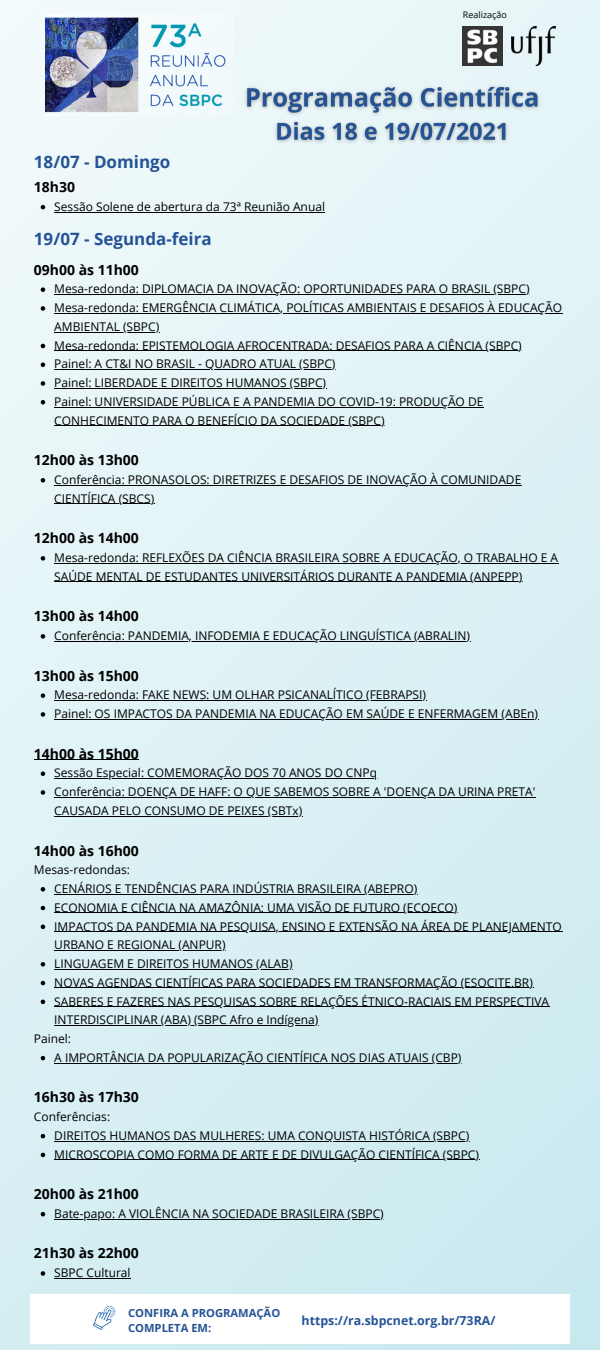
<style>
.page{position:relative;width:600px;height:1350px;background:#fff}
.page>*{position:absolute;margin:0;border:0;box-sizing:border-box;transform-origin:0 0}
.t1{font:700 17px "Open Sans";color:#255397}
.t2{font:700 14px "Open Sans";color:#000}
.t3{font:700 12.4px "Open Sans";color:#255397}
.t4{font:12px/18.8px "Open Sans";color:#000}
.t5{font:700 11.2px/15px "Open Sans";color:#255397}
.t6{font:9px "Open Sans";color:#000}
</style>
<div class="page">
<img style="left:0;top:0;width:600px;height:1349px">
<div style="left:30px;top:1293px;width:540px;height:50px;background:#fff"></div>
<svg style="left:93px;top:1305px;width:23px;height:24px"></svg>
<img style="left:45px;top:15px;width:188px;height:100px">
<img style="left:512px;top:26px;width:43px;height:39px">
<img style="left:463px;top:26px;width:40px;height:39px">
<img style="left:239px;top:73px;width:308px;height:81px">
<svg style="left:41px;top:205px;width:4px;height:4px"></svg>
<hr style="left:54px;top:212px;width:271px;height:1px;background:#000">
<svg style="left:41px;top:287px;width:4px;height:5px"></svg>
<hr style="left:54px;top:294px;width:476px;height:1px;background:#000">
<svg style="left:41px;top:306px;width:4px;height:5px"></svg>
<hr style="left:54px;top:313px;width:509px;height:1px;background:#000">
<hr style="left:54px;top:332px;width:105px;height:1px;background:#000">
<svg style="left:41px;top:344px;width:4px;height:4px"></svg>
<hr style="left:54px;top:350px;width:468px;height:1px;background:#000">
<svg style="left:41px;top:362px;width:4px;height:5px"></svg>
<hr style="left:54px;top:369px;width:282px;height:1px;background:#000">
<svg style="left:41px;top:381px;width:4px;height:5px"></svg>
<hr style="left:54px;top:388px;width:272px;height:1px;background:#000">
<svg style="left:41px;top:400px;width:4px;height:4px"></svg>
<hr style="left:54px;top:407px;width:430px;height:1px;background:#000">
<hr style="left:54px;top:425px;width:331px;height:1px;background:#000">
<svg style="left:41px;top:478px;width:4px;height:4px"></svg>
<hr style="left:54px;top:485px;width:468px;height:1px;background:#000">
<hr style="left:54px;top:503px;width:100px;height:1px;background:#000">
<svg style="left:41px;top:556px;width:4px;height:4px"></svg>
<hr style="left:54px;top:563px;width:505px;height:1px;background:#000">
<hr style="left:54px;top:581px;width:469px;height:1px;background:#000">
<svg style="left:41px;top:634px;width:4px;height:4px"></svg>
<hr style="left:54px;top:641px;width:417px;height:1px;background:#000">
<svg style="left:41px;top:693px;width:4px;height:5px"></svg>
<hr style="left:54px;top:700px;width:372px;height:1px;background:#000">
<svg style="left:41px;top:712px;width:4px;height:4px"></svg>
<hr style="left:54px;top:719px;width:485px;height:1px;background:#000">
<svg style="left:41px;top:771px;width:4px;height:5px"></svg>
<hr style="left:54px;top:778px;width:323px;height:1px;background:#000">
<svg style="left:41px;top:790px;width:4px;height:4px"></svg>
<hr style="left:54px;top:797px;width:482px;height:1px;background:#000">
<hr style="left:54px;top:815px;width:249px;height:1px;background:#000">
<svg style="left:41px;top:887px;width:4px;height:4px"></svg>
<hr style="left:54px;top:893px;width:364px;height:1px;background:#000">
<svg style="left:41px;top:905px;width:4px;height:5px"></svg>
<hr style="left:54px;top:912px;width:404px;height:1px;background:#000">
<svg style="left:41px;top:924px;width:4px;height:5px"></svg>
<hr style="left:54px;top:931px;width:508px;height:1px;background:#000">
<hr style="left:54px;top:950px;width:172px;height:1px;background:#000">
<svg style="left:41px;top:962px;width:4px;height:4px"></svg>
<hr style="left:54px;top:968px;width:239px;height:1px;background:#000">
<svg style="left:41px;top:980px;width:4px;height:5px"></svg>
<hr style="left:54px;top:987px;width:479px;height:1px;background:#000">
<svg style="left:41px;top:999px;width:4px;height:5px"></svg>
<hr style="left:54px;top:1006px;width:496px;height:1px;background:#000">
<hr style="left:54px;top:1025px;width:265px;height:1px;background:#000">
<svg style="left:41px;top:1055px;width:4px;height:5px"></svg>
<hr style="left:54px;top:1062px;width:408px;height:1px;background:#000">
<svg style="left:41px;top:1133px;width:4px;height:5px"></svg>
<hr style="left:54px;top:1140px;width:416px;height:1px;background:#000">
<svg style="left:41px;top:1152px;width:4px;height:5px"></svg>
<hr style="left:54px;top:1159px;width:426px;height:1px;background:#000">
<svg style="left:41px;top:1211px;width:4px;height:5px"></svg>
<hr style="left:54px;top:1218px;width:330px;height:1px;background:#000">
<svg style="left:41px;top:1271px;width:4px;height:4px"></svg>
<hr style="left:54px;top:1277px;width:77px;height:1px;background:#000">
<hr style="left:34px;top:759px;width:105px;height:1px;background:#000">
<p class="t1" style="left:34px;top:150px;width:138px">18/07 - Domingo</p>
<p class="t2" style="left:34px;top:177px;width:43px">18h30</p>
<p class="t1" style="left:34px;top:226px;width:179px">19/07 - Segunda-feira</p>
<p class="t2" style="left:34px;top:260px;width:106px">09h00 às 11h00</p>
<p class="t4" style="left:54px;top:197px;width:272px">Sessão Solene de abertura da 73ª Reunião Anual</p>
<p class="t6" style="left:463px;top:9px;width:46px">Realização</p>
<p class="t4" style="left:54px;top:279px;width:477px">Mesa-redonda: DIPLOMACIA DA INOVAÇÃO: OPORTUNIDADES PARA O BRASIL (SBPC)</p>
<p class="t4" style="left:54px;top:298px;width:509px">Mesa-redonda: EMERGÊNCIA CLIMÁTICA, POLÍTICAS AMBIENTAIS E DESAFIOS À EDUCAÇÃO<br>AMBIENTAL (SBPC)</p>
<p class="t4" style="left:54px;top:335px;width:469px">Mesa-redonda: EPISTEMOLOGIA AFROCENTRADA: DESAFIOS PARA A CIÊNCIA (SBPC)</p>
<p class="t4" style="left:54px;top:354px;width:283px">Painel: A CT&amp;I NO BRASIL - QUADRO ATUAL (SBPC)</p>
<p class="t4" style="left:54px;top:373px;width:273px">Painel: LIBERDADE E DIREITOS HUMANOS (SBPC)</p>
<p class="t4" style="left:54px;top:392px;width:431px">Painel: UNIVERSIDADE PÚBLICA E A PANDEMIA DO COVID-19: PRODUÇÃO DE<br>CONHECIMENTO PARA O BENEFÍCIO DA SOCIEDADE (SBPC)</p>
<p class="t2" style="left:34px;top:450px;width:106px">12h00 às 13h00</p>
<p class="t4" style="left:54px;top:470px;width:469px">Conferência: PRONASOLOS: DIRETRIZES E DESAFIOS DE INOVAÇÃO À COMUNIDADE<br>CIENTÍFICA (SBCS)</p>
<p class="t2" style="left:34px;top:528px;width:106px">12h00 às 14h00</p>
<p class="t4" style="left:54px;top:548px;width:505px">Mesa-redonda: REFLEXÕES DA CIÊNCIA BRASILEIRA SOBRE A EDUCAÇÃO, O TRABALHO E A<br>SAÚDE MENTAL DE ESTUDANTES UNIVERSITÁRIOS DURANTE A PANDEMIA (ANPEPP)</p>
<p class="t2" style="left:34px;top:606px;width:106px">13h00 às 14h00</p>
<p class="t4" style="left:54px;top:626px;width:417px">Conferência: PANDEMIA, INFODEMIA E EDUCAÇÃO LINGUÍSTICA (ABRALIN)</p>
<p class="t2" style="left:34px;top:665px;width:106px">13h00 às 15h00</p>
<p class="t4" style="left:54px;top:685px;width:373px">Mesa-redonda: FAKE NEWS: UM OLHAR PSICANALÍTICO (FEBRAPSI)</p>
<p class="t4" style="left:54px;top:704px;width:485px">Painel: OS IMPACTOS DA PANDEMIA NA EDUCAÇÃO EM SAÚDE E ENFERMAGEM (ABEn)</p>
<p class="t2" style="left:34px;top:743px;width:106px">14h00 às 15h00</p>
<p class="t4" style="left:54px;top:763px;width:324px">Sessão Especial: COMEMORAÇÃO DOS 70 ANOS DO CNPq</p>
<p class="t4" style="left:54px;top:782px;width:483px">Conferência: DOENÇA DE HAFF: O QUE SABEMOS SOBRE A 'DOENÇA DA URINA PRETA'<br>CAUSADA PELO CONSUMO DE PEIXES (SBTx)</p>
<p class="t2" style="left:34px;top:840px;width:106px">14h00 às 16h00</p>
<p class="t4" style="left:34px;top:860px;width:98px">Mesas-redondas:</p>
<p class="t4" style="left:54px;top:878px;width:364px">CENÁRIOS E TENDÊNCIAS PARA INDÚSTRIA BRASILEIRA (ABEPRO)</p>
<p class="t4" style="left:54px;top:897px;width:405px">ECONOMIA E CIÊNCIA NA AMAZÔNIA: UMA VISÃO DE FUTURO (ECOECO)</p>
<p class="t4" style="left:54px;top:916px;width:509px">IMPACTOS DA PANDEMIA NA PESQUISA, ENSINO E EXTENSÃO NA ÁREA DE PLANEJAMENTO<br>URBANO E REGIONAL (ANPUR)</p>
<p class="t4" style="left:54px;top:953px;width:240px">LINGUAGEM E DIREITOS HUMANOS (ALAB)</p>
<p class="t4" style="left:54px;top:972px;width:480px">NOVAS AGENDAS CIENTÍFICAS PARA SOCIEDADES EM TRANSFORMAÇÃO (ESOCITE.BR)</p>
<p class="t4" style="left:54px;top:991px;width:496px">SABERES E FAZERES NAS PESQUISAS SOBRE RELAÇÕES ÉTNICO-RACIAIS EM PERSPECTIVA<br>INTERDISCIPLINAR (ABA) (SBPC Afro e Indígena)</p>
<p class="t4" style="left:54px;top:1047px;width:409px">A IMPORTÂNCIA DA POPULARIZAÇÃO CIENTÍFICA NOS DIAS ATUAIS (CBP)</p>
<p class="t4" style="left:34px;top:1028px;width:39px">Painel:</p>
<p class="t2" style="left:34px;top:1087px;width:106px">16h30 às 17h30</p>
<p class="t4" style="left:34px;top:1106px;width:78px">Conferências:</p>
<p class="t4" style="left:54px;top:1125px;width:416px">DIREITOS HUMANOS DAS MULHERES: UMA CONQUISTA HISTÓRICA (SBPC)</p>
<p class="t4" style="left:54px;top:1144px;width:426px">MICROSCOPIA COMO FORMA DE ARTE E DE DIVULGAÇÃO CIENTÍFICA (SBPC)</p>
<p class="t2" style="left:34px;top:1184px;width:106px">20h00 às 21h00</p>
<p class="t4" style="left:54px;top:1203px;width:331px">Bate-papo: A VIOLÊNCIA NA SOCIEDADE BRASILEIRA (SBPC)</p>
<p class="t2" style="left:34px;top:1243px;width:106px">21h30 às 22h00</p>
<p class="t4" style="left:54px;top:1262px;width:78px">SBPC Cultural</p>
<p class="t5" style="left:128px;top:1304px;width:154px">CONFIRA A PROGRAMAÇÃO<br>COMPLETA EM:</p>
<p class="t3" style="left:302px;top:1311px;width:195px">https://ra.sbpcnet.org.br/73RA/</p>
</div>
